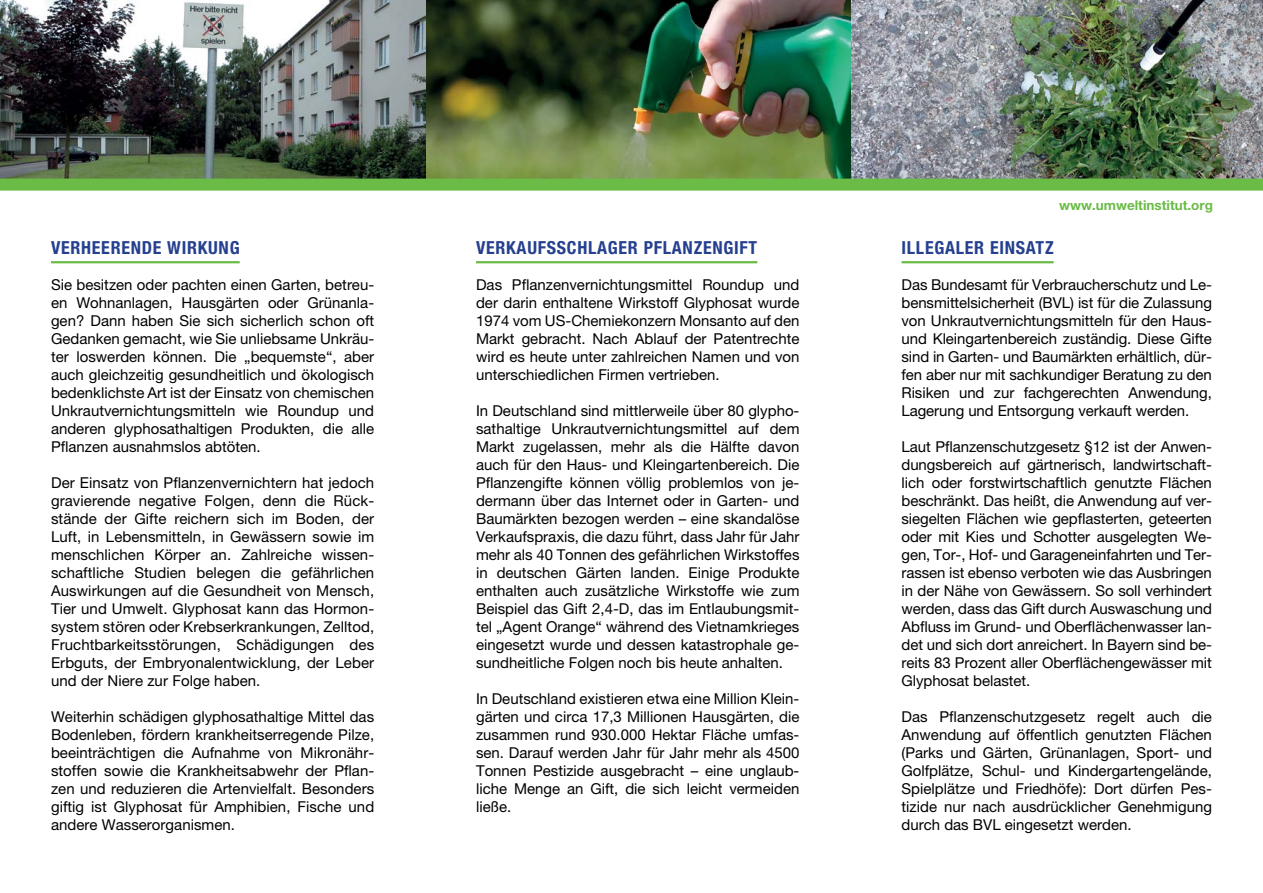
<style>
.page{position:relative;width:1263px;height:893px;background:#fff}
.page>*{position:absolute;margin:0;border:0;box-sizing:border-box;transform-origin:0 0}
.t1{font:700 condensed 18px "Helvetica Neue LT Pro";letter-spacing:.04em;color:#25408f}
.t2{font:15px/18px "Helvetica Neue LT Pro";color:#000;text-align:justify}
.t3{font:700 13.5px "Helvetica Neue LT Pro";color:#6abc46}
</style>
<div class="page">
<hr style="left:51px;top:261px;width:189px;height:2px;background:#6abc46">
<img style="left:850px;top:0;width:413px;height:179px">
<img style="left:425px;top:0;width:425px;height:179px">
<img style="left:0;top:0;width:425px;height:179px">
<div style="left:0;top:179px;width:1263px;height:12px;background:#6abc46"></div>
<hr style="left:901px;top:261px;width:153px;height:2px;background:#6abc46">
<hr style="left:476px;top:261px;width:281px;height:2px;background:#6abc46">
<p class="t1" style="left:51px;top:237px;width:190px">VERHEERENDE WIRKUNG</p>
<p class="t2" style="left:51px;top:276px;width:325px">Sie besitzen oder pachten einen Garten, betreu&shy;en Wohnanlagen, Hausgärten oder Grünanla&shy;gen? Dann haben Sie sich sicherlich schon oft Gedanken gemacht, wie Sie unliebsame Unkräu&shy;ter loswerden können. Die „bequemste“, aber auch gleichzeitig gesundheitlich und ökologisch bedenklichste Art ist der Einsatz von chemischen Unkrautvernichtungsmitteln wie Roundup und anderen glyphosathaltigen Produkten, die alle Pflanzen ausnahmslos abtöten.</p>
<p class="t2" style="left:51px;top:474px;width:325px">Der Einsatz von Pflanzenvernichtern hat jedoch gravierende negative Folgen, denn die Rück&shy;stände der Gifte reichern sich im Boden, der Luft, in Lebensmitteln, in Gewässern sowie im menschlichen Körper an. Zahlreiche wissen&shy;schaftliche Studien belegen die gefährlichen Auswirkungen auf die Gesundheit von Mensch, Tier und Umwelt. Glyphosat kann das Hormon&shy;system stören oder Krebserkrankungen, Zelltod, Fruchtbarkeitsstörungen, Schädigungen des Erbguts, der Embryonalentwicklung, der Leber und der Niere zur Folge haben.</p>
<p class="t2" style="left:51px;top:708px;width:325px">Weiterhin schädigen glyphosathaltige Mittel das Bodenleben, fördern krankheitserregende Pilze, beeinträchtigen die Aufnahme von Mikronähr&shy;stoffen sowie die Krankheitsabwehr der Pflan&shy;zen und reduzieren die Artenvielfalt. Besonders giftig ist Glyphosat für Amphibien, Fische und andere Wasserorganismen.</p>
<p class="t1" style="left:476px;top:237px;width:283px">VERKAUFSSCHLAGER PFLANZENGIFT</p>
<p class="t2" style="left:476px;top:276px;width:325px">Das Pflanzenvernichtungsmittel Roundup und der darin enthaltene Wirkstoff Glyphosat wurde 1974 vom US-Chemiekonzern Monsanto auf den Markt gebracht. Nach Ablauf der Patentrechte wird es heute unter zahlreichen Namen und von unterschiedlichen Firmen vertrieben.</p>
<p class="t2" style="left:476px;top:402px;width:325px">In Deutschland sind mittlerweile über 80 glypho&shy;sathaltige Unkrautvernichtungsmittel auf dem Markt zugelassen, mehr als die Hälfte davon auch für den Haus- und Kleingartenbereich. Die Pflanzengifte können völlig problemlos von je&shy;dermann über das Internet oder in Garten- und Baumärkten bezogen werden – eine skandalöse Verkaufspraxis, die dazu führt, dass Jahr für Jahr mehr als 40 Tonnen des gefährlichen Wirkstoffes in deutschen Gärten landen. Einige Produkte enthalten auch zusätzliche Wirkstoffe wie zum Beispiel das Gift 2,4-D, das im Entlaubungsmit&shy;tel „Agent Orange“ während des Vietnamkrieges eingesetzt wurde und dessen katastrophale ge&shy;sundheitliche Folgen noch bis heute anhalten.</p>
<p class="t2" style="left:476px;top:690px;width:325px">In Deutschland existieren etwa eine Million Klein&shy;gärten und circa 17,3 Millionen Hausgärten, die zusammen rund 930.000 Hektar Fläche umfas&shy;sen. Darauf werden Jahr für Jahr mehr als 4500<br>Tonnen Pestizide ausgebracht – eine unglaub&shy;liche Menge an Gift, die sich leicht vermeiden ließe.</p>
<p class="t3" style="left:1059px;top:197px;width:155px">www.umweltinstitut.org</p>
<p class="t1" style="left:901px;top:237px;width:154px">ILLEGALER EINSATZ</p>
<p class="t2" style="left:901px;top:276px;width:312px">Das Bundesamt für Verbraucherschutz und Le&shy;bensmittelsicherheit (BVL) ist für die Zulassung von Unkrautvernichtungsmitteln für den Haus&shy;und Kleingartenbereich zuständig. Diese Gifte sind in Garten- und Baumärkten erhältlich, dür&shy;fen aber nur mit sachkundiger Beratung zu den Risiken und zur fachgerechten Anwendung, Lagerung und Entsorgung verkauft werden.</p>
<p class="t2" style="left:901px;top:438px;width:312px">Laut Pflanzenschutzgesetz §12 ist der Anwen&shy;dungsbereich auf gärtnerisch, landwirtschaft&shy;lich oder forstwirtschaftlich genutzte Flächen beschränkt. Das heißt, die Anwendung auf ver&shy;siegelten Flächen wie gepflasterten, geteerten oder mit Kies und Schotter ausgelegten We&shy;gen, Tor-, Hof- und Garageneinfahrten und Ter&shy;rassen ist ebenso verboten wie das Ausbringen in der Nähe von Gewässern. So soll verhindert werden, dass das Gift durch Auswaschung und Abfluss im Grund- und Oberflächenwasser lan&shy;det und sich dort anreichert. In Bayern sind be&shy;reits 83 Prozent aller Oberflächengewässer mit Glyphosat belastet.</p>
<p class="t2" style="left:901px;top:708px;width:312px">Das Pflanzenschutzgesetz regelt auch die Anwendung auf öffentlich genutzten Flächen (Parks und Gärten, Grünanlagen, Sport- und Golfplätze, Schul- und Kindergartengelände, Spielplätze und Friedhöfe): Dort dürfen Pes&shy;tizide nur nach ausdrücklicher Genehmigung durch das BVL eingesetzt werden.</p>
</div>
